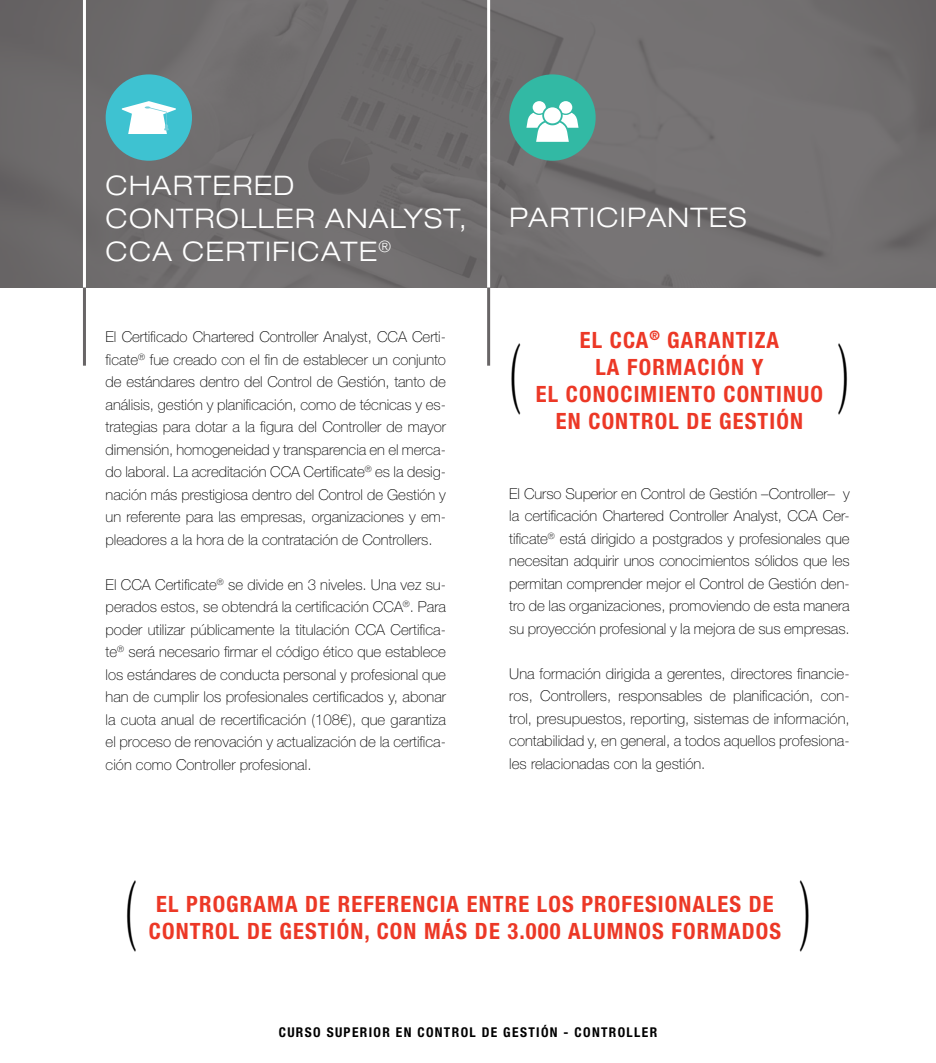
<style>
.page{position:relative;width:936px;height:1063px;background:#fff}
.page>*{position:absolute;margin:0;border:0;box-sizing:border-box;transform-origin:0 0}
.t1{font:81.6px "Minion Pro";color:#000;scale:.45 1}
.t2{font:300 expanded 27px/33px "Helvetica Neue LT Std";letter-spacing:.05em;color:#fff}
.t3{font:700 condensed 22.5px/27px "Helvetica Neue LT Std";letter-spacing:.05em;color:#ec3826;text-align:center}
.t4{font:100 15px/22.5px "Helvetica Neue LT Std";color:#000;text-align:justify}
.t5{font:700 condensed 13.5px "Helvetica Neue LT Std";letter-spacing:.1em;color:#000}
</style>
<div class="page">
<div style="left:0;top:0;width:935px;height:288px;background:#706e6e"></div>
<hr style="left:487px;top:0;width:3px;height:288px;background:#fff">
<hr style="left:487px;top:288px;width:3px;height:78px;background:#686566">
<hr style="left:83px;top:0;width:3px;height:288px;background:#fff">
<hr style="left:83px;top:288px;width:3px;height:78px;background:#686566">
<div style="left:106px;top:74px;width:86px;height:87px;background:#3ec2d1;border-radius:50%"></div>
<svg style="left:122px;top:101px;width:54px;height:33px"></svg>
<div style="left:509px;top:74px;width:86px;height:87px;background:#32b9a4;border-radius:50%"></div>
<svg style="left:526px;top:101px;width:52px;height:41px"></svg>
<h2 class="t2" style="left:106px;top:168px;width:362px">CHARTERED<br>CONTROLLER ANALYST,<br>CCA CERTIFICATE<sup>®</sup></h2>
<p class="t4" style="left:106px;top:326px;width:342px">El Certificado Chartered Controller Analyst, CCA Certi&shy;ficate<sup>®</sup> fue creado con el fin de establecer un conjunto de estándares dentro del Control de Gestión, tanto de análisis, gestión y planificación, como de técnicas y es&shy;trategias para dotar a la figura del Controller de mayor dimensión, homogeneidad y transparencia en el merca&shy;do laboral. La acreditación CCA Certificate<sup>®</sup> es la desig&shy;nación más prestigiosa dentro del Control de Gestión y un referente para las empresas, organizaciones y em&shy;pleadores a la hora de la contratación de Controllers.</p>
<p class="t4" style="left:106px;top:573px;width:342px">El CCA Certificate<sup>®</sup> se divide en 3 niveles. Una vez su&shy;perados estos, se obtendrá la certificación CCA<sup>®</sup>. Para poder utilizar públicamente la titulación CCA Certifica&shy;te<sup>®</sup> será necesario firmar el código ético que establece los estándares de conducta personal y profesional que han de cumplir los profesionales certificados y, abonar la cuota anual de recertificación (108€), que garantiza el proceso de renovación y actualización de la certifica&shy;ción como Controller profesional.</p>
<h2 class="t2" style="left:509px;top:201px;width:239px">PARTICIPANTES</h2>
<h1 class="t1" style="left:509px;top:320px;width:30px">(</h1>
<h3 class="t3" style="left:536px;top:326px;width:288px">EL CCA<sup>®</sup> GARANTIZA<br>LA FORMACIÓN Y<br>EL CONOCIMIENTO CONTINUO<br>EN CONTROL DE GESTIÓN</h3>
<p class="t4" style="left:509px;top:482px;width:342px">El Curso Superior en Control de Gestión –Controller– y la certificación Chartered Controller Analyst, CCA Cer&shy;tificate<sup>®</sup> está dirigido a postgrados y profesionales que necesitan adquirir unos conocimientos sólidos que les permitan comprender mejor el Control de Gestión den&shy;tro de las organizaciones, promoviendo de esta manera su proyección profesional y la mejora de sus empresas.</p>
<p class="t4" style="left:509px;top:662px;width:342px">Una formación dirigida a gerentes, directores financie&shy;ros, Controllers, responsables de planificación, con&shy;trol, presupuestos, reporting, sistemas de información, contabilidad y, en general, a todos aquellos profesiona&shy;les relacionadas con la gestión.</p>
<h1 class="t1" style="left:125px;top:858px;width:30px">(</h1>
<h3 class="t3" style="left:156px;top:890px;width:619px">EL PROGRAMA DE REFERENCIA ENTRE LOS PROFESIONALES DE</h3>
<h3 class="t3" style="left:149px;top:917px;width:633px">CONTROL DE GESTIÓN, CON MÁS DE 3.000 ALUMNOS FORMADOS</h3>
<p class="t5" style="left:279px;top:1024px;width:380px">CURSO SUPERIOR EN CONTROL DE GESTIÓN - CONTROLLER</p>
</div>
